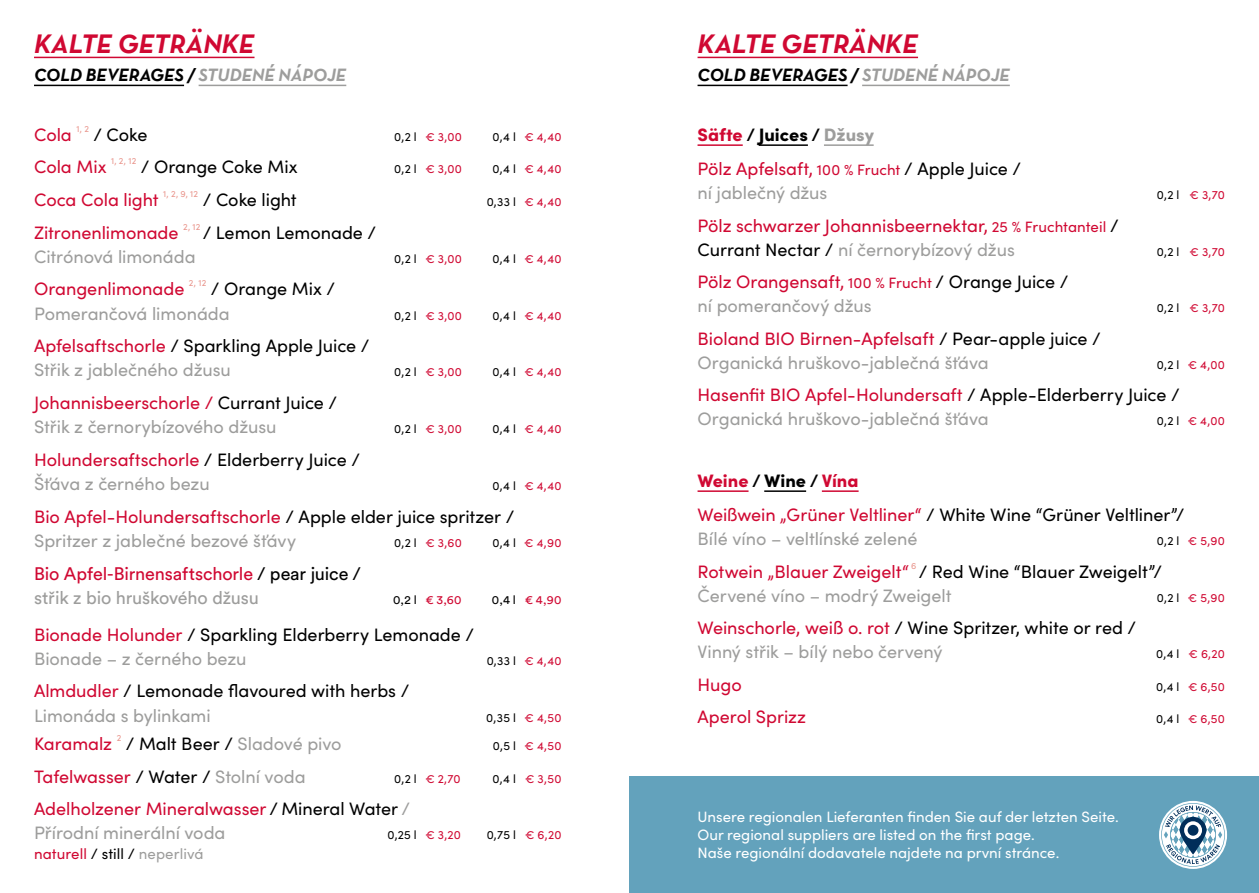
<style>
.page{position:relative;width:1259px;height:893px;background:#fff}
.page>*{position:absolute;margin:0;border:0;box-sizing:border-box;transform-origin:0 0}
.t1{font:27px "Neutra Text Bold Italic Alt";color:#d00832}
.t2{font:18px/24px "Sofia Pro";letter-spacing:-.005em;color:#9d9d9c}
.t3{font:18px/24.2px "Sofia Pro";letter-spacing:-.005em;color:#d00832}
.t4{font:18px/24.2px "Sofia Pro";letter-spacing:-.005em;color:#000}
.t5{font:18px/24.2px "Circular Pro";letter-spacing:-.01em;color:#d00832}
.t6{font:18px "Neutra Text Bold Italic Alt";color:#000}
.t7{font:15px/18px "Sofia Pro";color:#fff}
.t8{font:15px "Sofia Pro";letter-spacing:.005em;color:#9d9d9c}
.t9{font:12px "Sofia Pro";letter-spacing:.02em;color:#d00832}
.t10{font:12px "Sofia Pro";letter-spacing:.015em;color:#000}
.t11{font:12px "Circular Pro";color:#d00832}
.t12{font:9px "Sofia Pro";letter-spacing:.02em;color:#e9958c}
.s1{color:#9d9d9c}
.s2{color:#000}
.s3{color:#d00832}
.s4{font-weight:900}
.s5{font-weight:900;color:#000}
.s6{font-weight:900;color:#9d9d9c}
.s7{font-size:15px}
.s8{font-size:15px;color:#d00832}
.s9{font-weight:900;color:#d00832}
</style>
<div class="page">
<hr style="left:34px;top:57px;width:220px;height:1px;background:#d00832">
<hr style="left:34px;top:85px;width:150px;height:1px;background:#000">
<hr style="left:199px;top:85px;width:147px;height:1px;background:#9d9d9c">
<hr style="left:697px;top:57px;width:221px;height:1px;background:#d00832">
<hr style="left:697px;top:85px;width:150px;height:1px;background:#000">
<hr style="left:862px;top:85px;width:147px;height:1px;background:#9d9d9c">
<hr style="left:697px;top:144px;width:46px;height:2px;background:#d00832">
<hr style="left:759px;top:144px;width:49px;height:2px;background:#000">
<hr style="left:824px;top:144px;width:49px;height:2px;background:#9d9d9c">
<hr style="left:697px;top:490px;width:51px;height:2px;background:#d00832">
<hr style="left:764px;top:490px;width:42px;height:2px;background:#000">
<hr style="left:822px;top:490px;width:36px;height:2px;background:#d00832">
<div style="left:629px;top:777px;width:630px;height:116px;background:#63a2bc"></div>
<svg style="left:1159px;top:801px;width:68px;height:68px"></svg>
<svg style="left:1161px;top:803px;width:64px;height:64px"></svg>
<h1 class="t1" style="left:34px;top:27px;width:222px">KALTE GETRÄNKE</h1>
<p class="t6" style="left:34px;top:64px;width:314px">COLD BEVERAGES / <span class="s1">STUDENÉ NÁPOJE</span></p>
<p class="t3" style="left:34px;top:121px;width:39px">Cola</p>
<p class="t12" style="left:76px;top:122px;width:14px">1, 2</p>
<p class="t4" style="left:93px;top:121px;width:56px">/ Coke</p>
<p class="t9" style="left:394px;top:128px;width:69px"><span class="s2">0,2 l</span> € 3,00</p>
<p class="t9" style="left:492px;top:128px;width:70px"><span class="s2">0,4 l</span> € 4,40</p>
<p class="t3" style="left:34px;top:154px;width:74px">Cola Mix</p>
<p class="t12" style="left:111px;top:155px;width:27px">1, 2, 12</p>
<p class="t4" style="left:141px;top:154px;width:158px">/ Orange Coke Mix</p>
<p class="t9" style="left:394px;top:160px;width:69px"><span class="s2">0,2 l</span> € 3,00</p>
<p class="t9" style="left:492px;top:160px;width:70px"><span class="s2">0,4 l</span> € 4,40</p>
<p class="t3" style="left:34px;top:187px;width:126px">Coca Cola light</p>
<p class="t12" style="left:163px;top:187px;width:37px">1, 2, 9, 12</p>
<p class="t4" style="left:203px;top:187px;width:95px">/ Coke light</p>
<p class="t10" style="left:487px;top:193px;width:76px">0,33 l <span class="s3">€ 4,40</span></p>
<p class="t3" style="left:34px;top:219px;width:146px">Zitronenlimonade</p>
<p class="t12" style="left:183px;top:220px;width:19px">2, 12</p>
<p class="t4" style="left:203px;top:219px;width:175px">/ Lemon Lemonade /</p>
<p class="t2" style="left:34px;top:243px;width:163px">Citrónová limonáda</p>
<p class="t9" style="left:394px;top:250px;width:69px"><span class="s2">0,2 l</span> € 3,00</p>
<p class="t9" style="left:492px;top:250px;width:70px"><span class="s2">0,4 l</span> € 4,40</p>
<p class="t3" style="left:34px;top:276px;width:152px">Orangenlimonade</p>
<p class="t12" style="left:189px;top:277px;width:19px">2, 12</p>
<p class="t4" style="left:211px;top:276px;width:126px">/ Orange Mix /</p>
<p class="t2" style="left:34px;top:300px;width:197px">Pomerančová limonáda</p>
<p class="t9" style="left:394px;top:307px;width:69px"><span class="s2">0,2 l</span> € 3,00</p>
<p class="t9" style="left:492px;top:307px;width:70px"><span class="s2">0,4 l</span> € 4,40</p>
<p class="t4" style="left:34px;top:333px;width:337px"><span class="s3">Apfelsaftschorle</span> / Sparkling Apple Juice /<br><span class="s1">Střik z jablečného džusu</span></p>
<p class="t9" style="left:394px;top:363px;width:69px"><span class="s2">0,2 l</span> € 3,00</p>
<p class="t9" style="left:492px;top:363px;width:70px"><span class="s2">0,4 l</span> € 4,40</p>
<p class="t2" style="left:34px;top:390px;width:305px"><span class="s3">Johannisbeerschorle /</span> <span class="s2">Currant Juice /<br></span>Střik z černorybízového džusu</p>
<p class="t9" style="left:394px;top:420px;width:69px"><span class="s2">0,2 l</span> € 3,00</p>
<p class="t9" style="left:492px;top:420px;width:70px"><span class="s2">0,4 l</span> € 4,40</p>
<p class="t3" style="left:34px;top:446px;width:327px">Holundersaftschorle <span class="s2">/ Elderberry Juice /<br></span><span class="s1">Šťáva z černého bezu</span></p>
<p class="t9" style="left:492px;top:477px;width:70px"><span class="s2">0,4 l</span> € 4,40</p>
<p class="t3" style="left:34px;top:503px;width:482px">Bio Apfel-Holundersaftschorle <span class="s2">/ Apple elder juice spritzer /<br></span><span class="s1">Spritzer z jablečné bezové šťávy</span></p>
<p class="t9" style="left:394px;top:534px;width:69px"><span class="s2">0,2 l</span> € 3,60</p>
<p class="t9" style="left:492px;top:534px;width:70px"><span class="s2">0,4 l</span> € 4,90</p>
<p class="t5" style="left:34px;top:560px;width:328px">Bio Apfel-Birnensaftschorle <span class="s2">/ pear juice / </span><span class="s1">střik z bio hruškového džusu</span></p>
<p class="t11" style="left:393px;top:591px;width:70px"><span class="s2">0,2 l</span> € 3,60</p>
<p class="t11" style="left:492px;top:591px;width:71px"><span class="s2">0,4 l</span> € 4,90</p>
<p class="t4" style="left:34px;top:621px;width:441px"><span class="s3">Bionade Holunder</span> / Sparkling Elderberry Lemonade /<br><span class="s1">Bionade – z černého bezu</span></p>
<p class="t10" style="left:487px;top:652px;width:76px">0,33 l <span class="s3">€ 4,40</span></p>
<p class="t4" style="left:34px;top:678px;width:377px"><span class="s3">Almdudler</span> / Lemonade flavoured with herbs /<br><span class="s1">Limonáda s bylinkami</span></p>
<p class="t10" style="left:486px;top:709px;width:77px">0,35 l <span class="s3">€ 4,50</span></p>
<p class="t3" style="left:34px;top:731px;width:80px">Karamalz</p>
<p class="t12" style="left:117px;top:731px;width:6px">2</p>
<p class="t2" style="left:126px;top:731px;width:217px"><span class="s2">/ Malt Beer /</span> Sladové pivo</p>
<p class="t9" style="left:493px;top:737px;width:70px"><span class="s2">0,5 l</span> € 4,50</p>
<p class="t3" style="left:34px;top:763px;width:273px">Tafelwasser <span class="s2">/ Water /</span> <span class="s1">Stolní voda</span></p>
<p class="t9" style="left:394px;top:770px;width:68px"><span class="s2">0,2 l</span> € 2,70</p>
<p class="t9" style="left:492px;top:770px;width:70px"><span class="s2">0,4 l</span> € 3,50</p>
<p class="t3" style="left:34px;top:796px;width:377px">Adelholzener Mineralwasser <span class="s2">/ Mineral Water</span> <span class="s1">/<br>Přírodní minerální voda</span></p>
<p class="t10" style="left:387px;top:826px;width:75px">0,25 l <span class="s3">€ 3,20</span></p>
<p class="t10" style="left:487px;top:826px;width:76px">0,75 l <span class="s3">€ 6,20</span></p>
<p class="t8" style="left:34px;top:843px;width:171px"><span class="s3">naturell</span> <span class="s2">/ still /</span> neperlivá</p>
<h1 class="t1" style="left:697px;top:27px;width:222px">KALTE GETRÄNKE</h1>
<p class="t6" style="left:697px;top:64px;width:314px">COLD BEVERAGES / <span class="s1">STUDENÉ NÁPOJE</span></p>
<p class="t3" style="left:697px;top:116px;width:325px;line-height:34.7px"><span class="s4">Säfte</span> <span class="s5">/ Juices /</span> <span class="s6">Džusy<br></span>Pölz Apfelsaft, <span class="s7">100 % Frucht</span> <span class="s2">/ Apple Juice /</span></p>
<p class="t2" style="left:697px;top:180px;width:131px">ní jablečný džus</p>
<p class="t9" style="left:1157px;top:186px;width:70px"><span class="s2">0,2 l</span> € 3,70</p>
<p class="t3" style="left:697px;top:212px;width:423px">Pölz schwarzer Johannisbeernektar, <span class="s7">25 % Fruchtanteil</span> <span class="s2">/<br>Currant Nectar /</span> <span class="s1">ní černorybízový džus</span></p>
<p class="t9" style="left:1157px;top:243px;width:70px"><span class="s2">0,2 l</span> € 3,70</p>
<p class="t2" style="left:697px;top:269px;width:372px"><span class="s3">Pölz Orangensaft,</span> <span class="s8">100 % Frucht</span> <span class="s2">/ Orange Juice / </span>ní pomerančový džus</p>
<p class="t9" style="left:1157px;top:299px;width:70px"><span class="s2">0,2 l</span> € 3,70</p>
<p class="t2" style="left:697px;top:325px;width:405px"><span class="s3">Bioland BIO Birnen-Apfelsaft</span> <span class="s2">/ Pear-apple juice /<br></span>Organická hruškovo-jablečná šťáva</p>
<p class="t9" style="left:1157px;top:356px;width:70px"><span class="s2">0,2 l</span> € 4,00</p>
<p class="t2" style="left:697px;top:382px;width:483px"><span class="s3">Hasenfit BIO Apfel-Holundersaft</span> <span class="s2">/ Apple-Elderberry Juice /<br></span>Organická hruškovo-jablečná šťáva</p>
<p class="t9" style="left:1157px;top:412px;width:70px"><span class="s2">0,2 l</span> € 4,00</p>
<p class="t4" style="left:697px;top:462px;width:488px;line-height:34.7px"><span class="s9">Weine</span> <span class="s4">/ Wine /</span> <span class="s9">Vína<br></span><span class="s3">Weißwein „Grüner Veltliner“</span> / White Wine “Grüner Veltliner”/</p>
<p class="t2" style="left:697px;top:526px;width:221px">Bílé víno – veltlínské zelené</p>
<p class="t9" style="left:1157px;top:532px;width:70px"><span class="s2">0,2 l</span> € 5,90</p>
<p class="t3" style="left:697px;top:558px;width:213px">Rotwein „Blauer Zweigelt“</p>
<p class="t12" style="left:911px;top:559px;width:7px">6</p>
<p class="t4" style="left:919px;top:558px;width:245px">/ Red Wine “Blauer Zweigelt”/</p>
<p class="t2" style="left:697px;top:582px;width:255px">Červené víno – modrý Zweigelt</p>
<p class="t9" style="left:1157px;top:589px;width:70px"><span class="s2">0,2 l</span> € 5,90</p>
<p class="t2" style="left:697px;top:615px;width:440px"><span class="s3">Weinschorle, weiß o. rot</span> <span class="s2">/ Wine Spritzer, white or red /<br></span>Vinný střik – bílý nebo červený</p>
<p class="t9" style="left:1156px;top:645px;width:70px"><span class="s2">0,4 l</span> € 6,20</p>
<p class="t3" style="left:697px;top:671px;width:46px">Hugo</p>
<p class="t9" style="left:1156px;top:678px;width:70px"><span class="s2">0,4 l</span> € 6,50</p>
<p class="t3" style="left:697px;top:704px;width:110px">Aperol Sprizz</p>
<p class="t9" style="left:1156px;top:710px;width:70px"><span class="s2">0,4 l</span> € 6,50</p>
<p class="t7" style="left:697px;top:807px;width:423px">Unsere regionalen Lieferanten finden Sie auf der letzten Seite.<br>Our regional suppliers are listed on the first page.<br>Naše regionální dodavatele najdete na první stránce.</p>
</div>
